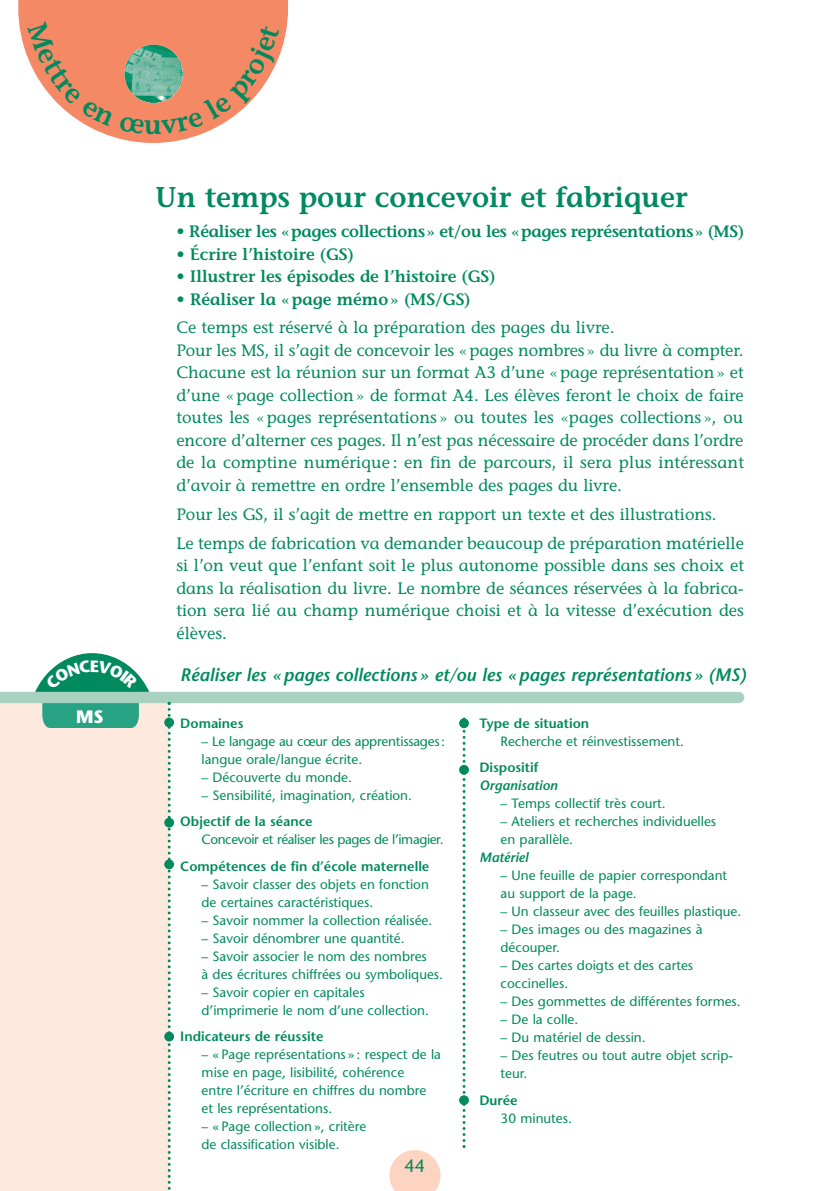
<style>
.page{position:relative;width:830px;height:1191px;background:#fff}
.page>*{position:absolute;margin:0;border:0;box-sizing:border-box;transform-origin:0 0}
.t1{font:600 28.5px "Stone Informal";color:#008a5e}
.t2{font:600 27.3px "Stone Informal";color:#008a5e}
.t3{font:italic 600 18px "Stone Sans";color:#008a5e}
.t4{font:18px "Stone Sans";color:#008a5e}
.t5{font:700 18px "Stone Sans";color:#fff}
.t6{font:16.5px/22.5px "Stone Informal";color:#008a5e}
.t7{font:600 16.5px "Stone Informal";color:#008a5e}
.t8{font:13.5px/18px "Stone Sans";color:#008a5e}
.t9{font:600 13.5px "Stone Sans";color:#008a5e}
.t10{font:13.5px "Stone Sans";letter-spacing:-.03em;color:#008a5e}
.t11{font:italic 600 13.5px "Stone Sans";color:#008a5e}
</style>
<div class="page">
<svg style="left:18px;top:0;width:270px;height:143px"></svg>
<svg style="left:0;top:653px;width:744px;height:538px"></svg>
<h2 class="t2" style="left:144px;top:114px;width:20px">u</h2>
<h1 class="t1" style="left:155px;top:186px;width:534px">Un temps pour concevoir et fabriquer</h1>
<p class="t7" style="left:176px;top:225px;width:569px">• Réaliser les «pages collections» et/ou les «pages représentations» (MS)</p>
<p class="t7" style="left:176px;top:247px;width:179px">• Écrire l’histoire (GS)</p>
<p class="t7" style="left:176px;top:270px;width:320px">• Illustrer les épisodes de l’histoire (GS)</p>
<p class="t7" style="left:176px;top:292px;width:296px">• Réaliser la « page mémo» (MS/GS)</p>
<p class="t6" style="left:176px;top:318px;width:569px">Ce temps est réservé à la préparation des pages du livre.<br>Pour les MS, il s’agit de concevoir les «pages nombres» du livre à compter.<br>Chacune est la réunion sur un format A3 d’une «page représentation » et d’une « page collection» de format A4. Les élèves feront le choix de faire toutes les « pages représentations » ou toutes les «pages collections », ou encore d’alterner ces pages. Il n’est pas nécessaire de procéder dans l’ordre de la comptine numérique : en fin de parcours, il sera plus intéressant d’avoir à remettre en ordre l’ensemble des pages du livre.</p>
<p class="t6" style="left:176px;top:501px;width:568px;line-height:29px">Pour les GS, il s’agit de mettre en rapport un texte et des illustrations.<br>Le temps de fabrication va demander beaucoup de préparation matérielle</p>
<p class="t6" style="left:176px;top:556px;width:568px;text-align:justify">si l’on veut que l’enfant soit le plus autonome possible dans ses choix et dans la réalisation du livre. Le nombre de séances réservées à la fabrica&shy;tion sera lié au champ numérique choisi et à la vitesse d’exécution des élèves.</p>
<h3 class="t3" style="left:180px;top:668px;width:567px">Réaliser les « pages collections » et/ou les « pages représentations » (MS)</h3>
<h3 class="t5" style="left:76px;top:709px;width:29px">MS</h3>
<p class="t9" style="left:180px;top:717px;width:65px">Domaines</p>
<p class="t8" style="left:201px;top:733px;width:245px">– Le langage au cœur des apprentissages: langue orale/langue écrite.</p>
<p class="t8" style="left:201px;top:769px;width:152px">– Découverte du monde.</p>
<p class="t8" style="left:201px;top:787px;width:212px">– Sensibilité, imagination, création.</p>
<p class="t9" style="left:180px;top:816px;width:134px">Objectif de la séance</p>
<p class="t10" style="left:201px;top:834px;width:243px">Concevoir et réaliser les pages de l’imagier.</p>
<p class="t9" style="left:180px;top:860px;width:250px">Compétences de fin d’école maternelle</p>
<p class="t8" style="left:201px;top:876px;width:229px">– Savoir classer des objets en fonction de certaines caractéristiques.</p>
<p class="t8" style="left:201px;top:912px;width:232px">– Savoir nommer la collection réalisée.</p>
<p class="t8" style="left:201px;top:930px;width:204px">– Savoir dénombrer une quantité.</p>
<p class="t8" style="left:201px;top:948px;width:243px">– Savoir associer le nom des nombres<br>à des écritures chiffrées ou symboliques.</p>
<p class="t8" style="left:201px;top:984px;width:229px">– Savoir copier en capitales d’imprimerie le nom d’une collection.</p>
<p class="t9" style="left:180px;top:1031px;width:144px">Indicateurs de réussite</p>
<p class="t8" style="left:201px;top:1046px;width:241px">– « Page représentations» : respect de la mise en page, lisibilité, cohérence<br>entre l’écriture en chiffres du nombre et les représentations.</p>
<p class="t8" style="left:201px;top:1118px;width:166px">– « Page collection», critère de classification visible.</p>
<h3 class="t4" style="left:404px;top:1158px;width:22px">44</h3>
<p class="t9" style="left:479px;top:717px;width:111px">Type de situation</p>
<p class="t8" style="left:500px;top:733px;width:185px">Recherche et réinvestissement.</p>
<p class="t9" style="left:479px;top:762px;width:61px">Dispositif</p>
<p class="t11" style="left:479px;top:780px;width:80px">Organisation</p>
<p class="t8" style="left:500px;top:795px;width:167px">– Temps collectif très court.</p>
<p class="t8" style="left:500px;top:813px;width:217px">– Ateliers et recherches individuelles en parallèle.</p>
<p class="t11" style="left:479px;top:852px;width:50px">Matériel</p>
<p class="t8" style="left:500px;top:867px;width:228px">– Une feuille de papier correspondant au support de la page.</p>
<p class="t8" style="left:500px;top:903px;width:242px">– Un classeur avec des feuilles plastique.</p>
<p class="t8" style="left:500px;top:921px;width:203px">– Des images ou des magazines à découper.</p>
<p class="t8" style="left:500px;top:957px;width:194px">– Des cartes doigts et des cartes coccinelles.</p>
<p class="t8" style="left:500px;top:993px;width:241px">– Des gommettes de différentes formes.</p>
<p class="t8" style="left:500px;top:1011px;width:79px">– De la colle.</p>
<p class="t8" style="left:500px;top:1029px;width:146px">– Du matériel de dessin.</p>
<p class="t8" style="left:500px;top:1047px;width:234px">– Des feutres ou tout autre objet scrip&shy;teur.</p>
<p class="t9" style="left:479px;top:1094px;width:40px">Durée</p>
<p class="t8" style="left:500px;top:1110px;width:73px">30 minutes.</p>
</div>
